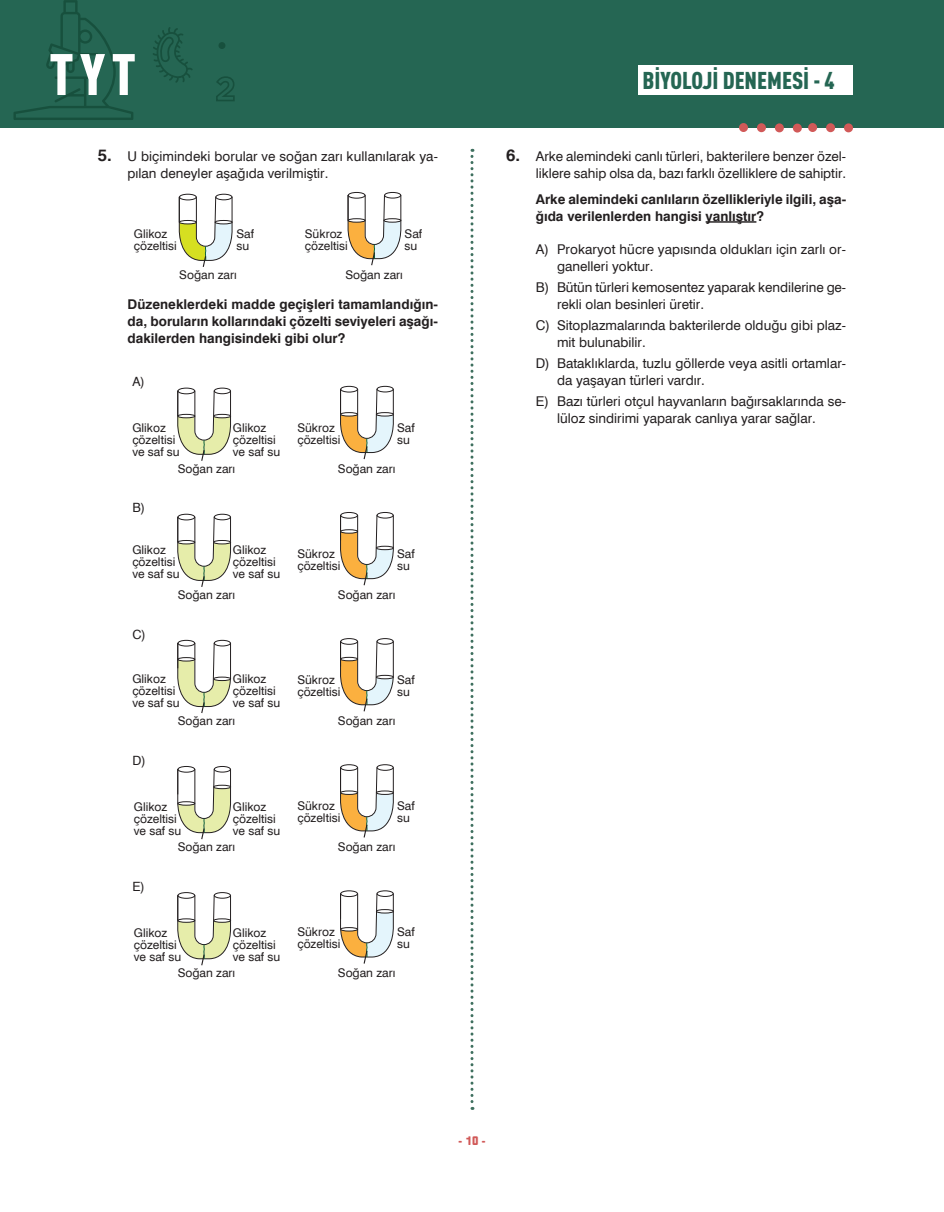
<style>
.page{position:relative;width:944px;height:1212px;background:#fff}
.page>*{position:absolute;margin:0;border:0;box-sizing:border-box;transform-origin:0 0}
.t1{font:900 57.45px "DIN Cond";color:#fff}
.t2{font:900 24px "DIN Cond";color:#256653}
.Biy_06-Soru_ABCDE{font:13.5px/16.8px "Swiss 721 BT";color:#231f20}
.Biy_04-Soru__B{font:700 13.5px/16.8px "Swiss 721 BT";color:#231f20;text-align:justify}
.Biy_02-Soru__P{font:13.5px/16.8px "Swiss 721 BT";color:#231f20}
.t3{font:12.75px "Swiss 721 BT";color:#231f20}
.t4{font:12px/12px "Swiss 721 BT";color:#231f20}
.t5{font:700 condensed 12px "Fishmonger K";color:#d15958}
.s1{font-weight:700;font-size:16.5px}
</style>
<div class="page">
<div style="left:923px;top:0;width:21px;height:128px;background:#256653"></div>
<div style="left:0;top:1px;width:923px;height:127px;background:#256653"></div>
<div style="left:218px;top:42px;width:7px;height:7px;background:#17503d;border-radius:50%"></div>
<svg style="left:216px;top:76px;width:19px;height:25px"></svg>
<svg style="left:13px;top:1px;width:120px;height:119px"></svg>
<svg style="left:153px;top:27px;width:40px;height:56px"></svg>
<div style="left:808px;top:123px;width:9px;height:9px;background:#d15958;border-radius:50%"></div>
<div style="left:826px;top:123px;width:9px;height:9px;background:#d15958;border-radius:50%"></div>
<div style="left:844px;top:123px;width:9px;height:9px;background:#d15958;border-radius:50%"></div>
<div style="left:739px;top:123px;width:9px;height:9px;background:#d15958;border-radius:50%"></div>
<div style="left:757px;top:123px;width:9px;height:9px;background:#d15958;border-radius:50%"></div>
<div style="left:775px;top:123px;width:9px;height:9px;background:#d15958;border-radius:50%"></div>
<div style="left:793px;top:124px;width:9px;height:9px;background:#d15958;border-radius:50%"></div>
<svg style="left:470px;top:149px;width:3px;height:961px"></svg>
<div style="left:639px;top:65px;width:214px;height:30px;background:#fff"></div>
<div style="left:179px;top:194px;width:17px;height:6px;border:1px solid #231f20;border-radius:50%"></div>
<div style="left:216px;top:194px;width:16px;height:6px;border:1px solid #231f20;border-radius:50%"></div>
<div style="left:348px;top:192px;width:17px;height:6px;border:1px solid #231f20;border-radius:50%"></div>
<div style="left:384px;top:192px;width:17px;height:6px;border:1px solid #231f20;border-radius:50%"></div>
<svg style="left:179px;top:196px;width:54px;height:71px"></svg>
<svg style="left:348px;top:195px;width:54px;height:71px"></svg>
<div style="left:178px;top:514px;width:17px;height:6px;border:1px solid #231f20;border-radius:50%"></div>
<div style="left:214px;top:514px;width:17px;height:6px;border:1px solid #231f20;border-radius:50%"></div>
<div style="left:341px;top:512px;width:17px;height:6px;border:1px solid #231f20;border-radius:50%"></div>
<div style="left:377px;top:512px;width:16px;height:6px;border:1px solid #231f20;border-radius:50%"></div>
<svg style="left:177px;top:516px;width:54px;height:71px"></svg>
<svg style="left:340px;top:515px;width:54px;height:71px"></svg>
<div style="left:178px;top:640px;width:17px;height:6px;border:1px solid #231f20;border-radius:50%"></div>
<div style="left:214px;top:640px;width:17px;height:6px;border:1px solid #231f20;border-radius:50%"></div>
<div style="left:341px;top:638px;width:17px;height:6px;border:1px solid #231f20;border-radius:50%"></div>
<div style="left:377px;top:638px;width:16px;height:6px;border:1px solid #231f20;border-radius:50%"></div>
<svg style="left:177px;top:642px;width:54px;height:71px"></svg>
<svg style="left:340px;top:641px;width:54px;height:71px"></svg>
<div style="left:178px;top:766px;width:17px;height:6px;border:1px solid #231f20;border-radius:50%"></div>
<div style="left:214px;top:766px;width:17px;height:6px;border:1px solid #231f20;border-radius:50%"></div>
<div style="left:341px;top:764px;width:17px;height:7px;border:1px solid #231f20;border-radius:50%"></div>
<div style="left:377px;top:764px;width:16px;height:6px;border:1px solid #231f20;border-radius:50%"></div>
<svg style="left:177px;top:769px;width:54px;height:71px"></svg>
<svg style="left:340px;top:767px;width:54px;height:71px"></svg>
<div style="left:178px;top:892px;width:17px;height:6px;border:1px solid #231f20;border-radius:50%"></div>
<div style="left:214px;top:892px;width:17px;height:6px;border:1px solid #231f20;border-radius:50%"></div>
<div style="left:341px;top:890px;width:17px;height:7px;border:1px solid #231f20;border-radius:50%"></div>
<div style="left:377px;top:890px;width:16px;height:7px;border:1px solid #231f20;border-radius:50%"></div>
<svg style="left:177px;top:895px;width:54px;height:71px"></svg>
<svg style="left:340px;top:893px;width:54px;height:71px"></svg>
<div style="left:178px;top:388px;width:17px;height:6px;border:1px solid #231f20;border-radius:50%"></div>
<div style="left:214px;top:388px;width:17px;height:6px;border:1px solid #231f20;border-radius:50%"></div>
<div style="left:341px;top:386px;width:17px;height:6px;border:1px solid #231f20;border-radius:50%"></div>
<div style="left:377px;top:386px;width:16px;height:6px;border:1px solid #231f20;border-radius:50%"></div>
<svg style="left:177px;top:390px;width:55px;height:71px"></svg>
<svg style="left:340px;top:388px;width:54px;height:72px"></svg>
<hr style="left:706px;top:221px;width:50px;height:2px;background:#231f20">
<h1 class="t1" style="left:49px;top:39px;width:88px">TYT</h1>
<p class="Biy_02-Soru__P" style="left:128px;top:148px;width:312px;text-indent:-30px"><span class="s1">5.</span> U biçimindeki borular ve soğan zarı kullanılarak ya&shy;pılan deneyler aşağıda verilmiştir.</p>
<p class="t4" style="left:134px;top:228px;width:44px">Glikoz çözeltisi</p>
<p class="t4" style="left:305px;top:228px;width:44px">Sükroz çözeltisi</p>
<p class="t4" style="left:405px;top:228px;width:19px">Saf su</p>
<p class="t4" style="left:236px;top:228px;width:19px">Saf su</p>
<p class="t4" style="left:179px;top:268px;width:59px">Soğan zarı</p>
<p class="t4" style="left:345px;top:268px;width:59px">Soğan zarı</p>
<p class="Biy_04-Soru__B" style="left:128px;top:296px;width:312px">Düzeneklerdeki madde geçişleri tamamlandığın&shy;da, boruların kollarındaki çözelti seviyeleri aşağı&shy;dakilerden hangisindeki gibi olur?</p>
<p class="t3" style="left:132px;top:374px;width:14px">A)</p>
<p class="t4" style="left:132px;top:421px;width:49px">Glikoz çözeltisi ve saf su</p>
<p class="t4" style="left:233px;top:421px;width:49px">Glikoz çözeltisi ve saf su</p>
<p class="t4" style="left:297px;top:421px;width:44px">Sükroz çözeltisi</p>
<p class="t4" style="left:397px;top:421px;width:19px">Saf su</p>
<p class="t3" style="left:132px;top:500px;width:14px">B)</p>
<p class="t4" style="left:178px;top:462px;width:59px">Soğan zarı</p>
<p class="t4" style="left:338px;top:462px;width:59px">Soğan zarı</p>
<p class="t4" style="left:132px;top:544px;width:49px">Glikoz çözeltisi ve saf su</p>
<p class="t4" style="left:233px;top:544px;width:49px">Glikoz çözeltisi ve saf su</p>
<p class="t4" style="left:297px;top:548px;width:44px">Sükroz çözeltisi</p>
<p class="t4" style="left:397px;top:548px;width:19px">Saf su</p>
<p class="t3" style="left:132px;top:626px;width:15px">C)</p>
<p class="t4" style="left:178px;top:588px;width:59px">Soğan zarı</p>
<p class="t4" style="left:338px;top:588px;width:59px">Soğan zarı</p>
<p class="t4" style="left:132px;top:672px;width:49px">Glikoz çözeltisi ve saf su</p>
<p class="t4" style="left:233px;top:672px;width:49px">Glikoz çözeltisi ve saf su</p>
<p class="t4" style="left:297px;top:674px;width:44px">Sükroz çözeltisi</p>
<p class="t4" style="left:397px;top:674px;width:19px">Saf su</p>
<p class="t3" style="left:132px;top:752px;width:15px">D)</p>
<p class="t4" style="left:178px;top:715px;width:59px">Soğan zarı</p>
<p class="t4" style="left:338px;top:715px;width:59px">Soğan zarı</p>
<p class="t4" style="left:134px;top:801px;width:49px">Glikoz çözeltisi ve saf su</p>
<p class="t4" style="left:233px;top:801px;width:49px">Glikoz çözeltisi ve saf su</p>
<p class="t4" style="left:297px;top:800px;width:44px">Sükroz çözeltisi</p>
<p class="t4" style="left:397px;top:800px;width:19px">Saf su</p>
<p class="t3" style="left:132px;top:878px;width:14px">E)</p>
<p class="t4" style="left:178px;top:841px;width:59px">Soğan zarı</p>
<p class="t4" style="left:338px;top:841px;width:59px">Soğan zarı</p>
<p class="t4" style="left:134px;top:927px;width:49px">Glikoz çözeltisi ve saf su</p>
<p class="t4" style="left:233px;top:927px;width:49px">Glikoz çözeltisi ve saf su</p>
<p class="t4" style="left:297px;top:926px;width:44px">Sükroz çözeltisi</p>
<p class="t4" style="left:397px;top:926px;width:19px">Saf su</p>
<p class="t4" style="left:178px;top:967px;width:59px">Soğan zarı</p>
<p class="t4" style="left:338px;top:967px;width:59px">Soğan zarı</p>
<h2 class="t2" style="left:642px;top:65px;width:194px">BİYOLOJİ DENEMESİ - 4</h2>
<p class="Biy_02-Soru__P" style="left:506px;top:148px;width:342px;text-align:right"><span class="s1">6.</span> Arke alemindeki canlı türleri, bakterilere benzer özel&shy;liklere sahip olsa da, bazı farklı özelliklere de sahiptir.</p>
<p class="Biy_04-Soru__B" style="left:536px;top:190px;width:312px">Arke alemindeki canlıların özellikleriyle ilgili, aşa&shy;ğıda verilenlerden hangisi yanlıştır?</p>
<p class="Biy_06-Soru_ABCDE" style="left:557px;top:241px;width:291px;text-indent:-21px">A) Prokaryot hücre yapısında oldukları için zarlı or&shy;ganelleri yoktur.</p>
<p class="Biy_06-Soru_ABCDE" style="left:557px;top:279px;width:291px;text-indent:-21px">B) Bütün türleri kemosentez yaparak kendilerine ge&shy;rekli olan besinleri üretir.</p>
<p class="Biy_06-Soru_ABCDE" style="left:557px;top:317px;width:291px;text-indent:-21px">C) Sitoplazmalarında bakterilerde olduğu gibi plaz&shy;mit bulunabilir.</p>
<p class="Biy_06-Soru_ABCDE" style="left:557px;top:355px;width:291px;text-indent:-21px">D) Bataklıklarda, tuzlu göllerde veya asitli ortamlar&shy;da yaşayan türleri vardır.</p>
<p class="Biy_06-Soru_ABCDE" style="left:557px;top:393px;width:291px;text-indent:-21px">E) Bazı türleri otçul hayvanların bağırsaklarında se&shy;lüloz sindirimi yaparak canlıya yarar sağlar.</p>
<p class="t5" style="left:459px;top:1133px;width:28px">- 10 -</p>
</div>
